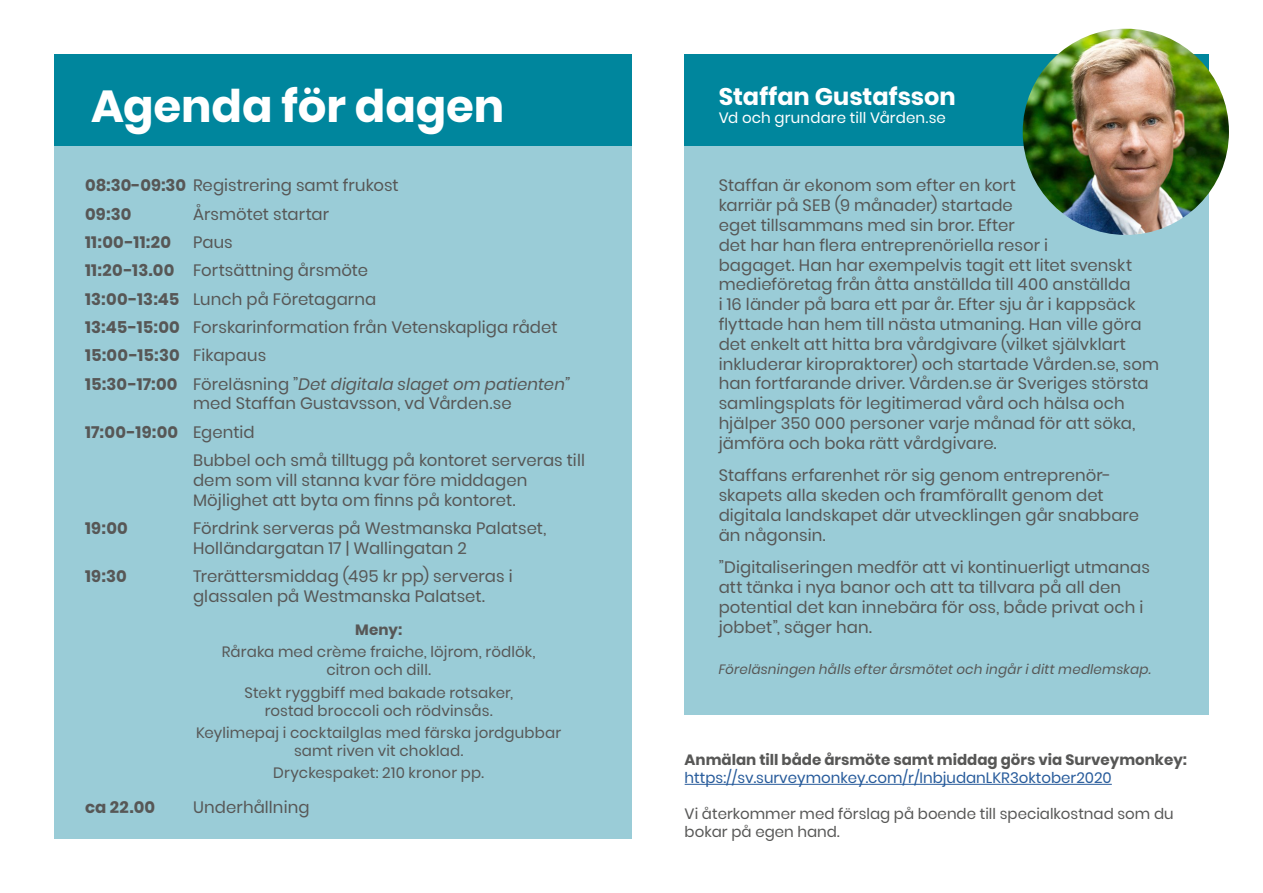
<style>
.page{position:relative;width:1263px;height:893px;background:#fff}
.page>*{position:absolute;margin:0;border:0;box-sizing:border-box;transform-origin:0 0}
.t1{font:700 45px "Poppins";letter-spacing:-.005em;color:#fff}
.t2{font:700 24px "Poppins";color:#fff}
.t3{font:16.5px/19.8px "Poppins";letter-spacing:.005em;color:#575756}
.t4{font:700 16.5px "Poppins";letter-spacing:.015em;color:#575756}
.t5{font:15px/18px "Poppins";letter-spacing:.01em;color:#575756;text-align:center}
.t6{font:700 15px "Poppins";color:#575756}
.t7{font:15px "Poppins";color:#275b9b}
.t8{font:15px "Poppins";letter-spacing:.01em;color:#fff}
.t9{font:italic 13.5px "Poppins";letter-spacing:.015em;color:#575756}
.s1{font-weight:700}
.s2{font-style:italic}
.s3{font-weight:400}
</style>
<div class="page">
<div style="left:685px;top:54px;width:524px;height:230px;background:#00869d"></div>
<div style="left:54px;top:54px;width:577px;height:230px;background:#00869d"></div>
<div style="left:685px;top:147px;width:524px;height:568px;background:#9accd7"></div>
<div style="left:54px;top:147px;width:577px;height:692px;background:#9accd7"></div>
<hr style="left:685px;top:784px;width:427px;height:1px;background:#275b9b">
<img style="left:1023px;top:29px;width:206px;height:206px;border-radius:103px">
<h1 class="t1" style="left:91px;top:80px;width:415px">Agenda för dagen</h1>
<h2 class="t2" style="left:719px;top:83px;width:238px">Staffan Gustafsson</h2>
<p class="t8" style="left:719px;top:109px;width:229px">Vd och grundare till Vården.se</p>
<p class="t3" style="left:85px;top:172px;width:315px;line-height:28.3px"><span class="s1">08:30-09:30</span> Registrering samt frukost<br><span class="s1">09:30</span></p>
<p class="t3" style="left:193px;top:204px;width:138px">Årsmötet startar</p>
<p class="t4" style="left:85px;top:233px;width:88px">11:00-11:20</p>
<p class="t3" style="left:85px;top:228px;width:487px;line-height:28.3px;text-indent:108px">Paus<br><span class="s1">11:20-13.00</span> Fortsättning årsmöte<br><span class="s1">13:00-13:45</span> Lunch på Företagarna<br><span class="s1">13:45-15:00</span> Forskarinformation från Vetenskapliga rådet <span class="s1">15:00-15:30</span> Fikapaus<br><span class="s1">15:30-17:00</span> Föreläsning ”<span class="s2">Det digitala slaget om patienten”</span></p>
<p class="t3" style="left:193px;top:394px;width:320px">med Staffan Gustavsson, vd Vården.se</p>
<p class="t4" style="left:85px;top:422px;width:171px">17:00-19:00 <span class="s3">Egentid</span></p>
<p class="t3" style="left:193px;top:450px;width:393px">Bubbel och små tilltugg på kontoret serveras till</p>
<p class="t3" style="left:193px;top:470px;width:336px">dem som vill stanna kvar före middagen<br>Möjlighet att byta om finns på kontoret.</p>
<p class="t4" style="left:85px;top:518px;width:44px">19:00</p>
<p class="t3" style="left:193px;top:518px;width:355px">Fördrink serveras på Westmanska Palatset,<br>Holländargatan 17 | Wallingatan 2</p>
<p class="t4" style="left:85px;top:567px;width:43px">19:30</p>
<p class="t3" style="left:193px;top:566px;width:321px">Trerättersmiddag (495 kr pp) serveras i glassalen på Westmanska Palatset.</p>
<p class="t6" style="left:355px;top:621px;width:49px">Meny:</p>
<p class="t5" style="left:222px;top:643px;width:315px">Råraka med crème fraiche, löjrom, rödlök, citron och dill.</p>
<p class="t5" style="left:244px;top:683px;width:270px">Stekt ryggbiff med bakade rotsaker, rostad broccoli och rödvinsås.</p>
<p class="t5" style="left:196px;top:724px;width:367px">Keylimepaj i cocktailglas med färska jordgubbar samt riven vit choklad.</p>
<p class="t5" style="left:273px;top:764px;width:212px">Dryckespaket: 210 kronor pp.</p>
<p class="t4" style="left:85px;top:797px;width:72px">ca 22.00</p>
<p class="t3" style="left:193px;top:797px;width:118px">Underhållning</p>
<p class="t3" style="left:719px;top:176px;width:442px">Staffan är ekonom som efter en kort<br>karriär på SEB (9 månader) startade<br>eget tillsammans med sin bror. Efter<br>det har han flera entreprenöriella resor i<br>bagaget. Han har exempelvis tagit ett litet svenskt medieföretag från åtta anställda till 400 anställda<br>i 16 länder på bara ett par år. Efter sju år i kappsäck flyttade han hem till nästa utmaning. Han ville göra det enkelt att hitta bra vårdgivare (vilket självklart inkluderar kiropraktorer) och startade Vården.se, som han fortfarande driver. Vården.se är Sveriges största samlingsplats för legitimerad vård och hälsa och hjälper 350 000 personer varje månad för att söka, jämföra och boka rätt vårdgivare.</p>
<p class="t3" style="left:719px;top:466px;width:422px">Staffans erfarenhet rör sig genom entreprenör&shy;skapets alla skeden och framförallt genom det digitala landskapet där utvecklingen går snabbare än någonsin.</p>
<p class="t3" style="left:719px;top:558px;width:433px">”Digitaliseringen medför att vi kontinuerligt utmanas att tänka i nya banor och att ta tillvara på all den potential det kan innebära för oss, både privat och i jobbet”, säger han.</p>
<p class="t9" style="left:719px;top:661px;width:434px">Föreläsningen hålls efter årsmötet och ingår i ditt medlemskap.</p>
<p class="t6" style="left:685px;top:751px;width:504px">Anmälan till både årsmöte samt middag görs via Surveymonkey:</p>
<p class="t7" style="left:685px;top:769px;width:429px">https://sv.surveymonkey.com/r/InbjudanLKR3oktober2020</p>
<p class="t5" style="left:685px;top:805px;width:491px;text-align:left">Vi återkommer med förslag på boende till specialkostnad som du bokar på egen hand.</p>
</div>
